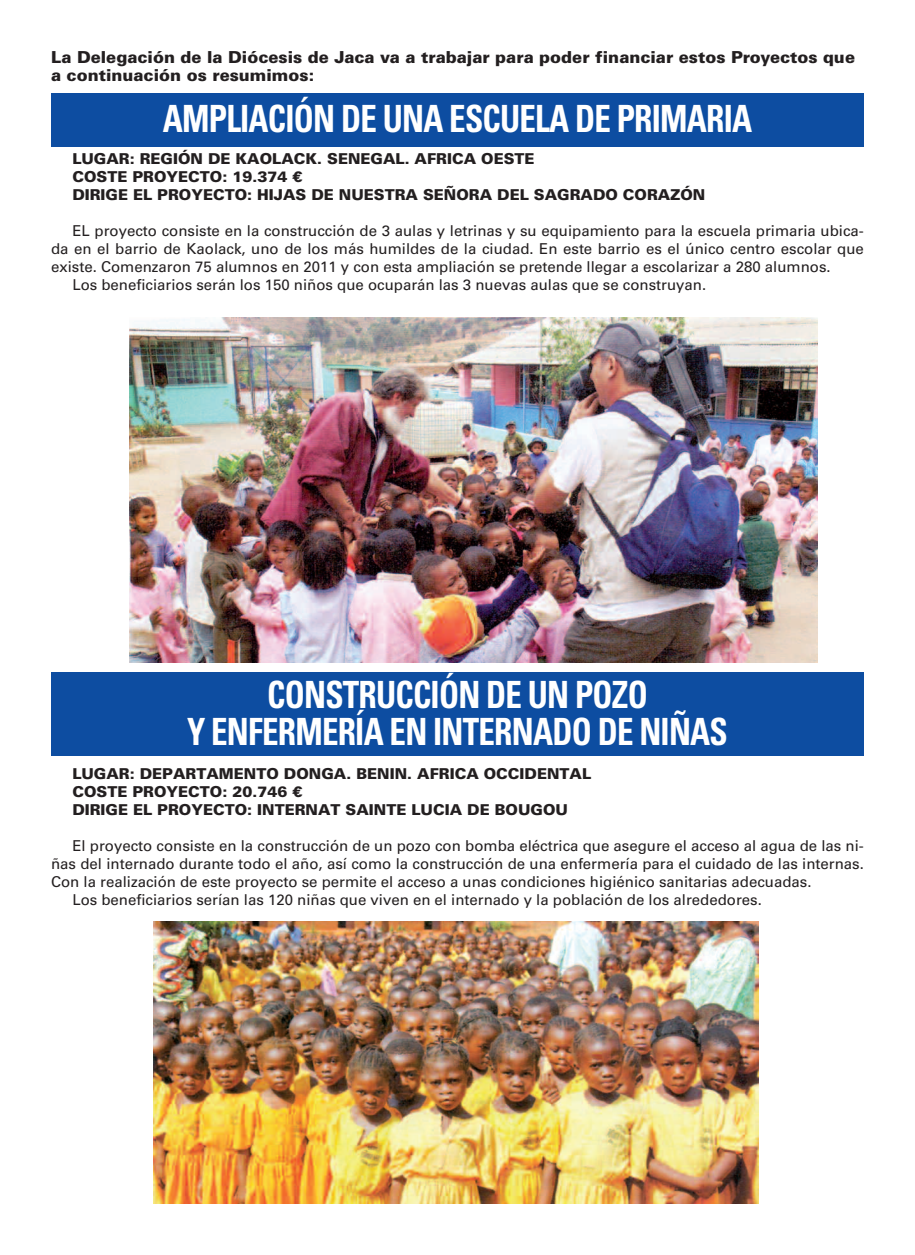
<style>
.page{position:relative;width:915px;height:1255px;background:#fff}
.page>*{position:absolute;margin:0;border:0;box-sizing:border-box;transform-origin:0 0}
.t1{font:700 condensed 37.5px/37.5px "Univers";letter-spacing:-.025em;color:#fff;text-align:center;scale:.88 1}
.t2{font:900 16.5px/18px "Univers";color:#231f20}
.t3{font:15px "Univers";color:#231f20}
.t4{font:900 15px/18px "Univers";color:#231f20}
</style>
<div class="page">
<div style="left:51px;top:94px;width:812px;height:53px;background:#0d4da1"></div>
<div style="left:51px;top:672px;width:812px;height:84px;background:#0d4da1"></div>
<img style="left:129px;top:318px;width:687px;height:344px">
<img style="left:154px;top:921px;width:604px;height:282px">
<p class="t2" style="left:51px;top:50px;width:805px">La Delegación de la Diócesis de Jaca va a trabajar para poder financiar estos Proyectos que a continuación os resumimos:</p>
<h1 class="t1" style="left:163px;top:103px;width:671px">AMPLIACIÓN DE UNA ESCUELA DE PRIMARIA</h1>
<p class="t4" style="left:72px;top:151px;width:634px">LUGAR: REGIÓN DE KAOLACK. SENEGAL. AFRICA OESTE<br>COSTE PROYECTO: 19.374 €<br>DIRIGE EL PROYECTO: HIJAS DE NUESTRA SEÑORA DEL SAGRADO CORAZÓN</p>
<p class="t3" style="left:72px;top:225px;width:792px">EL proyecto consiste en la construcción de 3 aulas y letrinas y su equipamiento para la escuela primaria ubica-</p>
<p class="t3" style="left:51px;top:243px;width:814px">da en el barrio de Kaolack, uno de los más humildes de la ciudad. En este barrio es el único centro escolar que</p>
<p class="t3" style="left:51px;top:261px;width:780px">existe. Comenzaron 75 alumnos en 2011 y con esta ampliación se pretende llegar a escolarizar a 280 alumnos.</p>
<p class="t3" style="left:72px;top:279px;width:635px">Los beneficiarios serán los 150 niños que ocuparán las 3 nuevas aulas que se construyan.</p>
<h1 class="t1" style="left:187px;top:678px;width:616px">CONSTRUCCIÓN DE UN POZO<br>Y ENFERMERÍA EN INTERNADO DE NIÑAS</h1>
<p class="t4" style="left:72px;top:766px;width:520px">LUGAR: DEPARTAMENTO DONGA. BENIN. AFRICA OCCIDENTAL<br>COSTE PROYECTO: 20.746 €<br>DIRIGE EL PROYECTO: INTERNAT SAINTE LUCIA DE BOUGOU</p>
<p class="t3" style="left:72px;top:840px;width:792px">El proyecto consiste en la construcción de un pozo con bomba eléctrica que asegure el acceso al agua de las ni-</p>
<p class="t3" style="left:51px;top:858px;width:814px">ñas del internado durante todo el año, así como la construcción de una enfermería para el cuidado de las internas.</p>
<p class="t3" style="left:51px;top:876px;width:761px">Con la realización de este proyecto se permite el acceso a unas condiciones higiénico sanitarias adecuadas.</p>
<p class="t3" style="left:72px;top:894px;width:690px">Los beneficiarios serían las 120 niñas que viven en el internado y la población de los alrededores.</p>
</div>
